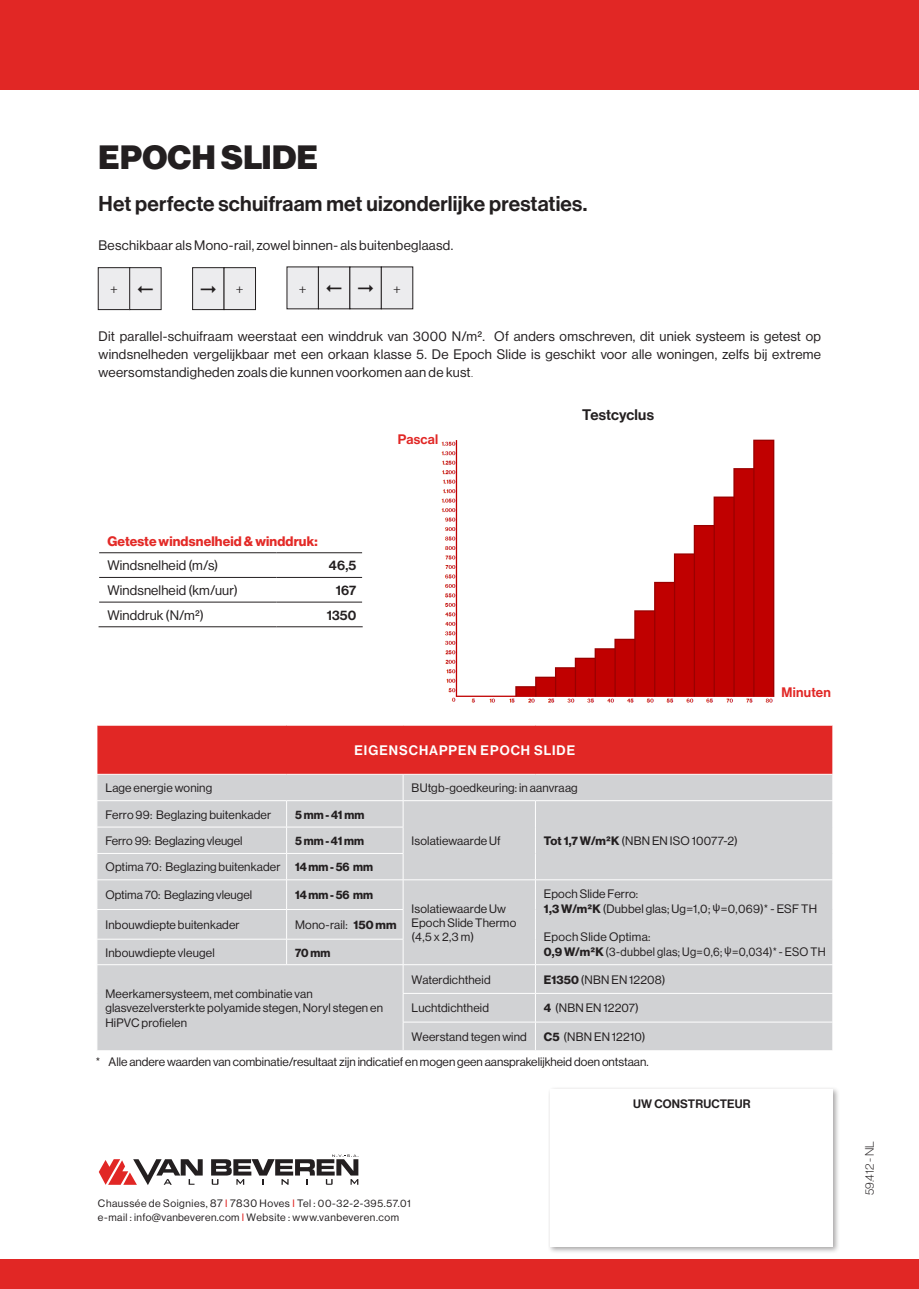
<style>
.page{position:relative;width:919px;height:1289px;background:#fff}
.page>*{position:absolute;margin:0;border:0;box-sizing:border-box;transform-origin:0 0}
.t1{font:33px "N Haas Grotesk DS Pro 95 Blk";letter-spacing:.01em;color:#231f20}
.t2{font:21px "N Haas Grotesk DS Pro 65 Md";letter-spacing:.01em;color:#231f20}
.t3{font:15px "N Haas Grotesk DS Pro 65 Md";letter-spacing:.01em;color:#231f20}
.t4{font:13.5px/18px "N Haas Grotesk DS Pro 55 Rg";letter-spacing:.02em;color:#231f20;text-align:justify}
.t5{font:13.5px "N Haas Grotesk DS Pro 75 Bd";letter-spacing:.01em;color:#e32a27}
.t6{font:13.5px "N Haas Grotesk DS Pro 65 Md";letter-spacing:.075em;color:#fff}
.t7{font:13.5px "N Haas Grotesk DS Pro 65 Md";letter-spacing:.02em;color:#e12725}
.t8{font:13.5px "N Haas Grotesk DS Pro 65 Md";letter-spacing:.005em;color:#231f20}
.t9{font:13.35px "Minion Pro";color:#231f20}
.t10{font:12px/14.4px "N Haas Grotesk DS Pro 55 Rg";letter-spacing:.01em;color:#231f20}
.t11{font:12px "N Haas Grotesk DS Pro 55 Rg";letter-spacing:.01em;color:#231f20;scale:.95 1}
.t12{font:12px "N Haas Grotesk DS Pro 75 Bd";color:#231f20;scale:.95 1}
.t13{font:12px "N Haas Grotesk DS Pro 65 Md";letter-spacing:.015em;color:#231f20}
.t14{font:12px "N Haas Grotesk DS Pro 35 X Lt";letter-spacing:-.005em;color:#231f20;scale:1.07 1}
.t15{font:10.5px "N Haas Grotesk DS Pro 55 Rg";letter-spacing:.045em;color:#231f20}
.s1{font-family:"Mr Eaves XL San OT"}
.s2{font-family:"N Haas Grotesk DS Pro 75 Bd"}
.s3{font-family:"Myriad Pro"}
.s4{color:#e12725}
.s5{color:#e22826}
</style>
<div class="page">
<div style="left:0;top:0;width:918px;height:89px;background:#e12725"></div>
<div style="left:547px;top:1085px;width:293px;height:168px;background:#231f20;opacity:.4"></div>
<div style="left:550px;top:1088px;width:283px;height:158px;background:#fff"></div>
<div style="left:0;top:1259px;width:918px;height:29px;background:#e12725"></div>
<div style="left:97px;top:725px;width:735px;height:49px;background:#e12725"></div>
<div style="left:98px;top:775px;width:734px;height:275px;background:#d1d2d4"></div>
<hr style="left:97px;top:800px;width:189px;height:1px;background:#fff">
<hr style="left:286px;top:800px;width:117px;height:1px;background:#fff">
<hr style="left:403px;top:800px;width:132px;height:1px;background:#fff">
<hr style="left:535px;top:800px;width:298px;height:1px;background:#fff">
<hr style="left:97px;top:826px;width:189px;height:1px;background:#fff">
<hr style="left:286px;top:826px;width:117px;height:1px;background:#fff">
<hr style="left:97px;top:853px;width:189px;height:1px;background:#fff">
<hr style="left:286px;top:853px;width:117px;height:1px;background:#fff">
<hr style="left:97px;top:879px;width:189px;height:1px;background:#fff">
<hr style="left:286px;top:879px;width:117px;height:1px;background:#fff">
<hr style="left:403px;top:879px;width:132px;height:1px;background:#fff">
<hr style="left:535px;top:879px;width:298px;height:1px;background:#fff">
<svg style="left:535px;top:801px;width:1px;height:108px"></svg>
<svg style="left:832px;top:774px;width:1px;height:135px"></svg>
<hr style="left:535px;top:909px;width:1px;height:30px;background:#fff">
<hr style="left:97px;top:909px;width:189px;height:1px;background:#fff">
<hr style="left:286px;top:909px;width:117px;height:1px;background:#fff">
<hr style="left:97px;top:938px;width:189px;height:1px;background:#fff">
<hr style="left:286px;top:938px;width:117px;height:1px;background:#fff">
<svg style="left:286px;top:801px;width:1px;height:163px"></svg>
<hr style="left:97px;top:964px;width:189px;height:1px;background:#fff">
<hr style="left:286px;top:964px;width:117px;height:1px;background:#fff">
<hr style="left:403px;top:964px;width:132px;height:1px;background:#fff">
<hr style="left:535px;top:964px;width:298px;height:1px;background:#fff">
<hr style="left:403px;top:993px;width:132px;height:1px;background:#fff">
<hr style="left:535px;top:993px;width:298px;height:1px;background:#fff">
<svg style="left:97px;top:774px;width:1px;height:276px"></svg>
<hr style="left:97px;top:725px;width:189px;height:1px;background:#fff">
<hr style="left:97px;top:725px;width:1px;height:49px;background:#fff">
<hr style="left:286px;top:725px;width:117px;height:1px;background:#fff">
<hr style="left:403px;top:725px;width:132px;height:1px;background:#fff">
<hr style="left:535px;top:725px;width:298px;height:1px;background:#fff">
<hr style="left:403px;top:1021px;width:132px;height:1px;background:#fff">
<svg style="left:403px;top:774px;width:1px;height:276px"></svg>
<hr style="left:535px;top:1021px;width:298px;height:1px;background:#fff">
<svg style="left:535px;top:939px;width:1px;height:111px"></svg>
<svg style="left:832px;top:939px;width:1px;height:111px"></svg>
<svg style="left:99px;top:1159px;width:104px;height:26px"></svg>
<svg style="left:211px;top:1154px;width:147px;height:30px"></svg>
<div style="left:98px;top:268px;width:32px;height:41px;background:#ececee"></div>
<div style="left:98px;top:267px;width:32px;height:43px;border:1px solid #231f20"></div>
<div style="left:130px;top:268px;width:31px;height:41px;background:#ececee"></div>
<div style="left:129px;top:267px;width:32px;height:43px;border:1px solid #231f20"></div>
<div style="left:192px;top:268px;width:32px;height:41px;background:#ececee"></div>
<div style="left:192px;top:267px;width:32px;height:43px;border:1px solid #231f20"></div>
<div style="left:224px;top:268px;width:31px;height:41px;background:#ececee"></div>
<div style="left:224px;top:267px;width:32px;height:43px;border:1px solid #231f20"></div>
<div style="left:287px;top:267px;width:31px;height:42px;background:#ececee"></div>
<div style="left:318px;top:267px;width:32px;height:42px;background:#ececee"></div>
<div style="left:318px;top:266px;width:32px;height:43px;border:1px solid #231f20"></div>
<div style="left:350px;top:267px;width:31px;height:42px;background:#ececee"></div>
<div style="left:349px;top:266px;width:32px;height:43px;border:1px solid #231f20"></div>
<div style="left:381px;top:267px;width:32px;height:42px;background:#ececee"></div>
<div style="left:381px;top:266px;width:32px;height:43px;border:1px solid #231f20"></div>
<hr style="left:99px;top:552px;width:177px;height:1px;background:#231f20">
<hr style="left:276px;top:552px;width:86px;height:1px;background:#231f20">
<hr style="left:99px;top:577px;width:177px;height:1px;background:#231f20">
<hr style="left:276px;top:577px;width:86px;height:1px;background:#231f20">
<hr style="left:99px;top:602px;width:177px;height:1px;background:#231f20">
<hr style="left:276px;top:602px;width:86px;height:1px;background:#231f20">
<hr style="left:99px;top:626px;width:177px;height:1px;background:#231f20">
<hr style="left:276px;top:626px;width:86px;height:1px;background:#231f20">
<img style="left:441px;top:439px;width:334px;height:264px">
<p class="t1" style="left:99px;top:138px;width:221px">EPOCH SLIDE</p>
<p class="t2" style="left:99px;top:191px;width:490px">Het perfecte schuifraam met uizonderlijke prestaties.</p>
<p class="t4" style="left:99px;top:236px;width:356px">Beschikbaar als Mono-rail, zowel binnen- als buitenbeglaasd.</p>
<p class="t9" style="left:110px;top:280px;width:9px">+</p>
<p class="t9" style="left:236px;top:280px;width:9px">+</p>
<p class="t9" style="left:299px;top:279px;width:9px">+</p>
<p class="t9" style="left:393px;top:279px;width:9px">+</p>
<p class="t4" style="left:99px;top:327px;width:724px">Dit parallel-schuifraam weerstaat een winddruk van 3000 N/m². Of anders omschreven, dit uniek systeem is getest op windsnelheden vergelijkbaar met een orkaan klasse 5. De Epoch Slide is geschikt voor alle woningen, zelfs bij extreme weersomstandigheden zoals die kunnen voorkomen aan de kust<span class="s1">.</span></p>
<p class="t3" style="left:582px;top:406px;width:73px">Testcyclus</p>
<p class="t7" style="left:397px;top:431px;width:42px">Pascal</p>
<p class="t5" style="left:107px;top:533px;width:212px">Geteste windsnelheid &amp; winddruk:</p>
<p class="t4" style="left:107px;top:556px;width:112px">Windsnelheid (m/s)</p>
<p class="t8" style="left:329px;top:557px;width:29px">46,5</p>
<p class="t4" style="left:107px;top:581px;width:132px">Windsnelheid (km/uur)</p>
<p class="t8" style="left:336px;top:582px;width:22px">167</p>
<p class="t4" style="left:107px;top:606px;width:98px">Winddruk (N/m²)</p>
<p class="t8" style="left:327px;top:607px;width:31px">1350</p>
<p class="t6" style="left:354px;top:742px;width:222px">EIGENSCHAPPEN EPOCH SLIDE</p>
<p class="t7" style="left:781px;top:685px;width:51px">Minuten</p>
<p class="t10" style="left:105px;top:780px;width:108px">Lage energie woning</p>
<p class="t10" style="left:411px;top:780px;width:167px">BUtgb-goedkeuring: in aanvraag</p>
<p class="t10" style="left:105px;top:807px;width:167px">Ferro 99: Beglazing buitenkader</p>
<p class="t12" style="left:295px;top:807px;width:74px">5 mm - 41 mm</p>
<p class="t10" style="left:105px;top:833px;width:139px">Ferro 99: Beglazing vleugel</p>
<p class="t12" style="left:295px;top:833px;width:74px">5 mm - 41 mm</p>
<p class="t10" style="left:411px;top:833px;width:90px">Isolatiewaarde Uf</p>
<p class="t10" style="left:544px;top:833px;width:195px"><span class="s2">Tot 1,7 W/m²K</span> (NBN EN ISO 10077-2)</p>
<p class="t10" style="left:105px;top:860px;width:176px">Optima 70: Beglazing buitenkader</p>
<p class="t12" style="left:295px;top:860px;width:83px">14 mm - 56 mm</p>
<p class="t10" style="left:105px;top:888px;width:148px">Optima 70: Beglazing vleugel</p>
<p class="t12" style="left:295px;top:888px;width:83px">14 mm - 56 mm</p>
<p class="t10" style="left:411px;top:901px;width:96px">Isolatiewaarde Uw</p>
<p class="t10" style="left:411px;top:915px;width:106px">Epoch Slide Thermo</p>
<p class="t10" style="left:411px;top:930px;width:64px">(4,5 x 2,3 m)</p>
<p class="t10" style="left:544px;top:886px;width:275px">Epoch Slide Ferro:<br><span class="s2">1,3 W/m²K</span> (Dubbel glas; Ug=1,0; <span class="s3">ψ</span>=0,069)* - ESF TH</p>
<p class="t10" style="left:544px;top:930px;width:108px">Epoch Slide Optima:</p>
<p class="t11" style="left:544px;top:944px;width:298px"><span class="s2">0,9 W/m²K</span> (3-dubbel glas; Ug=0,6; <span class="s3">ψ</span>=0,034)* - ESO TH</p>
<p class="t10" style="left:105px;top:917px;width:136px">Inbouwdiepte buitenkader</p>
<p class="t10" style="left:295px;top:917px;width:103px">Mono-rail: <span class="s2">150 mm</span></p>
<p class="t10" style="left:105px;top:945px;width:111px">Inbouwdiepte vleugel</p>
<p class="t12" style="left:295px;top:945px;width:39px">70 mm</p>
<p class="t10" style="left:105px;top:986px;width:279px">Meerkamersysteem, met combinatie van glasvezelversterkte polyamide stegen, Noryl stegen en<br>HiPVC profielen</p>
<p class="t10" style="left:411px;top:972px;width:80px">Waterdichtheid</p>
<p class="t10" style="left:544px;top:972px;width:123px"><span class="s2">E1350</span> (NBN EN 12208)</p>
<p class="t10" style="left:411px;top:1001px;width:79px">Luchtdichtheid</p>
<p class="t10" style="left:544px;top:1001px;width:96px"><span class="s2">4</span> (NBN EN 12207)</p>
<p class="t10" style="left:411px;top:1029px;width:117px">Weerstand tegen wind</p>
<p class="t10" style="left:544px;top:1029px;width:103px"><span class="s2">C5</span> (NBN EN 12210)</p>
<p class="t10" style="left:96px;top:1054px;width:554px">* Alle andere waarden van combinatie/resultaat zijn indicatief en mogen geen aansprakelijkheid doen ontstaan.</p>
<p class="t15" style="left:98px;top:1197px;width:314px">Chaussée de Soignies, 87 <span class="s4">I</span> 7830 Hoves <span class="s4">I</span> Tel : 00-32-2-395.57.01</p>
<p class="t15" style="left:98px;top:1210px;width:303px">e-mail : info@vanbeveren.com <span class="s5">I</span> Website : www.vanbeveren.com</p>
<p class="t13" style="left:633px;top:1096px;width:119px">UW CONSTRUCTEUR</p>
<p class="t14" style="left:862px;top:1194px;width:52px;rotate:-90deg">59.412 - NL</p>
</div>
